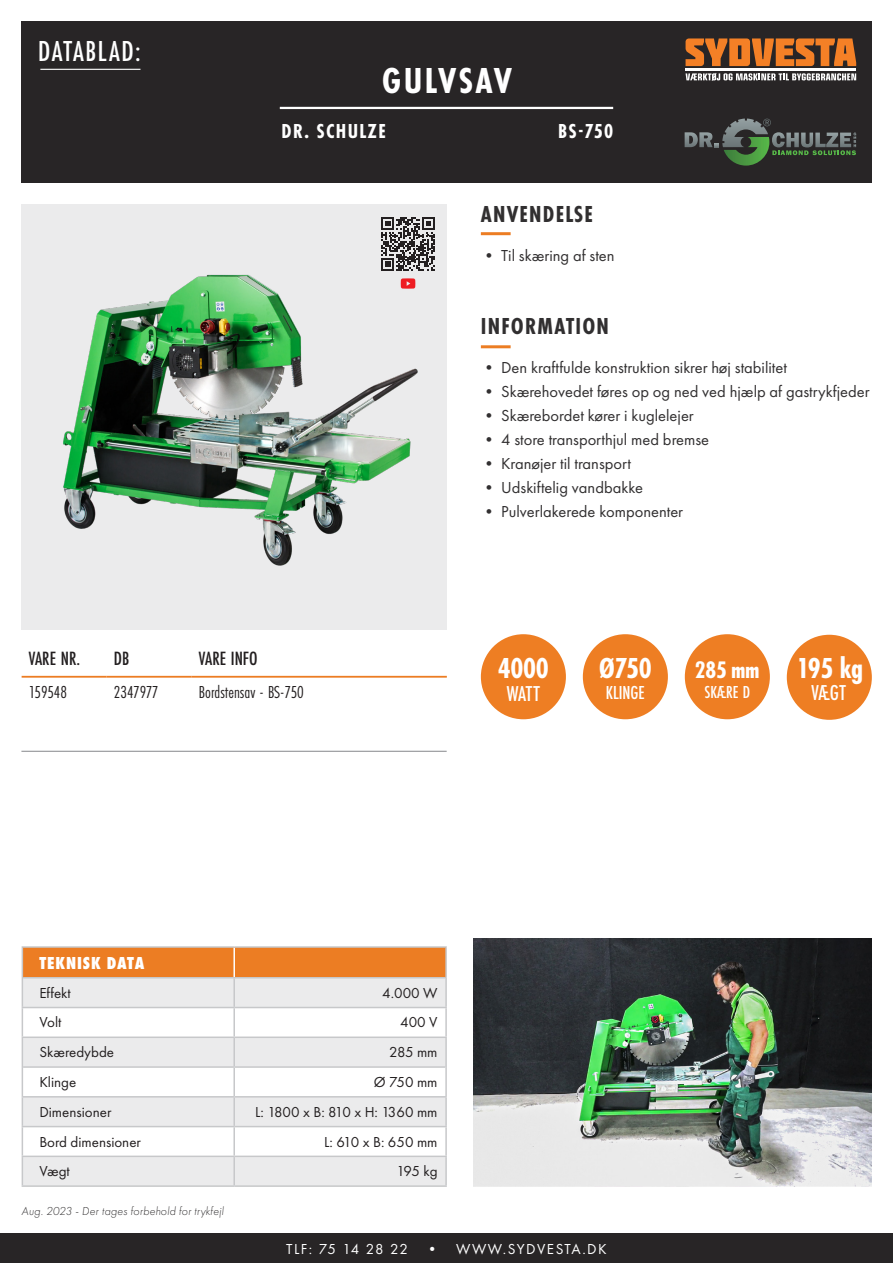
<style>
.page{position:relative;width:893px;height:1263px;background:#fff}
.page>*{position:absolute;margin:0;border:0;box-sizing:border-box;transform-origin:0 0}
.t1{font:700 37.5px "Futura PT Cond";letter-spacing:.06em;color:#fff}
.t2{font:700 30px "Futura PT Cond";letter-spacing:-.01em;color:#fff}
.t3{font:500 30px "Futura PT Cond";letter-spacing:.05em;color:#fff}
.t4{font:700 24.9px "Futura PT Cond";color:#fff}
.t5{font:700 24px "Futura PT Cond";letter-spacing:.05em;color:#312f30}
.t6{font:500 22.35px "Futura PT Cond";letter-spacing:-.005em;color:#fff}
.t7{font:700 21px "Futura PT Cond";letter-spacing:.06em;color:#fff}
.t8{font:500 19.95px "Futura PT Cond";color:#231f20}
.t9{font:500 19.5px "Futura PT Cond";color:#fff}
.t10{font:18px "Futura PT Cond";color:#231f20}
.t11{font:800 18px "Futura PT Cond";letter-spacing:.05em;color:#fff}
.t12{font:500 18px "Futura PT Cond";color:#fff}
.t13{font:16.5px "Futura PT";color:#312f30}
.t14{font:15px "Futura PT";color:#231f20}
.t15{font:15px "Futura PT";letter-spacing:.1em;color:#fff}
.t16{font:italic 300 12px "Futura PT";letter-spacing:.015em;color:#312f30}
</style>
<div class="page">
<hr style="left:22px;top:676px;width:85px;height:2px;background:#ec7d23">
<hr style="left:107px;top:676px;width:85px;height:2px;background:#ec7d23">
<hr style="left:192px;top:676px;width:255px;height:2px;background:#ec7d23">
<div style="left:583px;top:634px;width:85px;height:85px;background:#ee7e23;border-radius:50%"></div>
<div style="left:481px;top:634px;width:85px;height:85px;background:#ee7e23;border-radius:50%"></div>
<div style="left:685px;top:634px;width:85px;height:85px;background:#ee7e23;border-radius:50%"></div>
<div style="left:787px;top:635px;width:85px;height:85px;background:#ee7e23;border-radius:50%"></div>
<img style="left:22px;top:205px;width:425px;height:425px">
<div style="left:21px;top:21px;width:851px;height:162px;background:#282526"></div>
<div style="left:0;top:1233px;width:893px;height:30px;background:#282526"></div>
<hr style="left:280px;top:107px;width:333px;height:2px;background:#fff">
<hr style="left:481px;top:232px;width:30px;height:3px;background:#ec7d23">
<hr style="left:481px;top:345px;width:30px;height:3px;background:#ec7d23">
<svg style="left:686px;top:38px;width:170px;height:28px"></svg>
<svg style="left:686px;top:73px;width:170px;height:8px"></svg>
<hr style="left:686px;top:69px;width:170px;height:2px;background:#fff">
<hr style="left:21px;top:751px;width:426px;height:1px;background:#939598">
<hr style="left:22px;top:946px;width:212px;height:2px;background:#c7c8ca">
<hr style="left:234px;top:946px;width:213px;height:2px;background:#c7c8ca">
<hr style="left:445px;top:948px;width:2px;height:30px;background:#c7c8ca">
<hr style="left:445px;top:978px;width:2px;height:29px;background:#c7c8ca">
<hr style="left:234px;top:1007px;width:213px;height:1px;background:#c7c8ca">
<hr style="left:445px;top:1008px;width:2px;height:28px;background:#c7c8ca">
<hr style="left:234px;top:1036px;width:213px;height:2px;background:#c7c8ca">
<hr style="left:445px;top:1038px;width:2px;height:29px;background:#c7c8ca">
<hr style="left:445px;top:1067px;width:2px;height:29px;background:#c7c8ca">
<hr style="left:445px;top:1127px;width:2px;height:28px;background:#c7c8ca">
<hr style="left:234px;top:1155px;width:213px;height:2px;background:#c7c8ca">
<hr style="left:445px;top:1157px;width:2px;height:28px;background:#c7c8ca">
<hr style="left:22px;top:1185px;width:212px;height:2px;background:#c7c8ca">
<hr style="left:234px;top:1185px;width:213px;height:2px;background:#c7c8ca">
<svg style="left:22px;top:947px;width:424px;height:238px"></svg>
<hr style="left:234px;top:1096px;width:213px;height:1px;background:#c7c8ca">
<hr style="left:233px;top:1097px;width:2px;height:29px;background:#c7c8ca">
<hr style="left:445px;top:1097px;width:2px;height:29px;background:#c7c8ca">
<hr style="left:22px;top:1126px;width:212px;height:1px;background:#c7c8ca">
<hr style="left:234px;top:1126px;width:213px;height:1px;background:#c7c8ca">
<hr style="left:233px;top:948px;width:2px;height:29px;background:#fff">
<hr style="left:40px;top:69px;width:100px;height:1px;background:#fff">
<svg style="left:381px;top:217px;width:54px;height:54px;background:#797778"></svg>
<svg style="left:401px;top:278px;width:14px;height:11px"></svg>
<svg style="left:685px;top:119px;width:171px;height:47px"></svg>
<img style="left:474px;top:939px;width:398px;height:248px">
<p class="t3" style="left:38px;top:34px;width:104px">DATABLAD:</p>
<p class="t1" style="left:382px;top:59px;width:132px">GULVSAV</p>
<p class="t7" style="left:282px;top:119px;width:106px">DR. SCHULZE</p>
<p class="t7" style="left:558px;top:119px;width:56px">BS-750</p>
<p class="t5" style="left:481px;top:200px;width:114px">ANVENDELSE</p>
<p class="t13" style="left:481px;top:245px;width:135px">• Til skæring af sten</p>
<p class="t5" style="left:481px;top:312px;width:130px">INFORMATION</p>
<p class="t13" style="left:481px;top:357px;width:307px">• Den kraftfulde konstruktion sikrer høj stabilitet</p>
<p class="t13" style="left:481px;top:381px;width:390px">• Skærehovedet føres op og ned ved hjælp af gastrykfjeder</p>
<p class="t13" style="left:481px;top:405px;width:214px">• Skærebordet kører i kuglelejer</p>
<p class="t13" style="left:481px;top:429px;width:230px">• 4 store transporthjul med bremse</p>
<p class="t13" style="left:481px;top:453px;width:152px">• Kranøjer til transport</p>
<p class="t13" style="left:481px;top:477px;width:164px">• Udskiftelig vandbakke</p>
<p class="t13" style="left:481px;top:501px;width:204px">• Pulverlakerede komponenter</p>
<p class="t8" style="left:29px;top:646px;width:53px">VARE NR.</p>
<p class="t8" style="left:114px;top:646px;width:17px">DB</p>
<p class="t8" style="left:199px;top:646px;width:60px">VARE INFO</p>
<p class="t10" style="left:29px;top:681px;width:40px">159548</p>
<p class="t10" style="left:114px;top:681px;width:46px">2347977</p>
<p class="t10" style="left:199px;top:681px;width:106px">Bordstensav - BS-750</p>
<p class="t2" style="left:498px;top:651px;width:53px">4000</p>
<p class="t6" style="left:507px;top:680px;width:35px">WATT</p>
<p class="t2" style="left:599px;top:650px;width:55px">Ø750</p>
<p class="t9" style="left:606px;top:681px;width:41px">KLINGE</p>
<p class="t4" style="left:695px;top:656px;width:66px">285 mm</p>
<p class="t12" style="left:704px;top:681px;width:47px">SKÆRE D</p>
<p class="t2" style="left:796px;top:651px;width:68px">195 kg</p>
<p class="t6" style="left:811px;top:680px;width:36px">VÆGT</p>
<p class="t11" style="left:39px;top:952px;width:107px">TEKNISK DATA</p>
<p class="t14" style="left:39px;top:984px;width:33px">Effekt</p>
<p class="t14" style="left:382px;top:984px;width:57px">4.000 W</p>
<p class="t14" style="left:39px;top:1013px;width:24px">Volt</p>
<p class="t14" style="left:400px;top:1013px;width:39px">400 V</p>
<p class="t14" style="left:39px;top:1043px;width:76px">Skæredybde</p>
<p class="t14" style="left:389px;top:1043px;width:50px">285 mm</p>
<p class="t14" style="left:39px;top:1073px;width:38px">Klinge</p>
<p class="t14" style="left:374px;top:1073px;width:65px">Ø 750 mm</p>
<p class="t14" style="left:39px;top:1103px;width:74px">Dimensioner</p>
<p class="t14" style="left:255px;top:1103px;width:184px">L: 1800 x B: 810 x H: 1360 mm</p>
<p class="t14" style="left:39px;top:1133px;width:103px">Bord dimensioner</p>
<p class="t14" style="left:324px;top:1133px;width:115px">L: 610 x B: 650 mm</p>
<p class="t14" style="left:39px;top:1162px;width:32px">Vægt</p>
<p class="t14" style="left:397px;top:1162px;width:43px">195 kg</p>
<p class="t16" style="left:22px;top:1204px;width:204px">Aug. 2023 - Der tages forbehold for trykfejl</p>
<p class="t15" style="left:286px;top:1240px;width:322px">TLF: 75 14 28 22 • WWW.SYDVESTA.DK</p>
</div>
